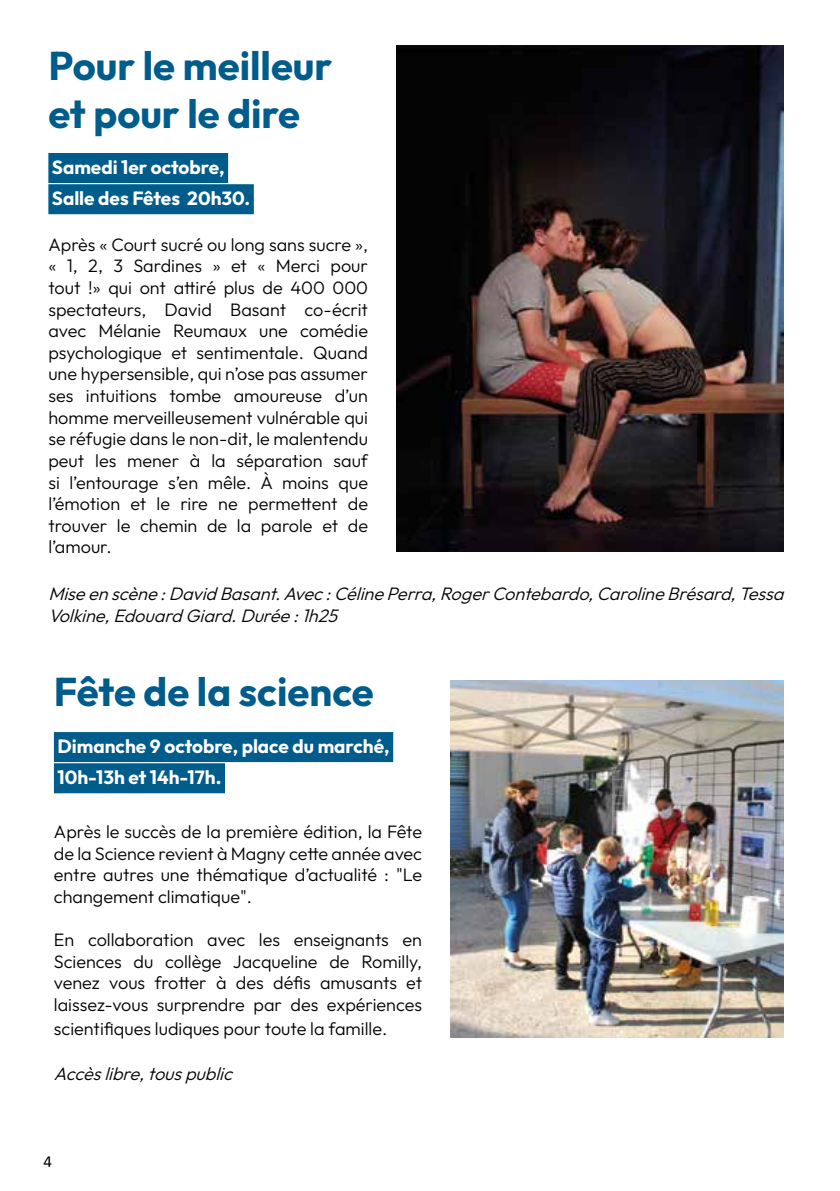
<style>
.page{position:relative;width:840px;height:1191px;background:#fff}
.page>*{position:absolute;margin:0;border:0;box-sizing:border-box;transform-origin:0 0}
.t1{font:700 40px/48px "Outfit";color:#005c8a}
.t2{font:700 19px/31.2px "Outfit";color:#fff}
.t3{font:300 18px/21.6px "Outfit";color:#020203;text-align:justify}
.t4{font:italic 300 18px/21.6px "Outfit";color:#020203}
.t5{font:17px "Calibri";color:#000}
</style>
<div class="page">
<div style="left:48px;top:153px;width:180px;height:30px;background:#005c8a"></div>
<div style="left:48px;top:184px;width:206px;height:30px;background:#005c8a"></div>
<img style="left:396px;top:46px;width:386px;height:506px">
<div style="left:54px;top:732px;width:339px;height:30px;background:#005c8a"></div>
<div style="left:54px;top:763px;width:171px;height:30px;background:#005c8a"></div>
<img style="left:450px;top:680px;width:332px;height:357px">
<h1 class="t1" style="left:48px;top:42px;width:285px">Pour le meilleur et pour le dire</h1>
<p class="t2" style="left:52px;top:152px;width:200px">Samedi 1er octobre,<br>Salle des Fêtes 20h30.</p>
<p class="t3" style="left:48px;top:234px;width:321px">Après « Court sucré ou long sans sucre », « 1, 2, 3 Sardines » et « Merci pour tout !» qui ont attiré plus de 400 000 spectateurs, David Basant co-écrit avec Mélanie Reumaux une comédie psychologique et sentimentale. Quand une hypersensible, qui n’ose pas assumer ses intuitions tombe amoureuse d’un homme merveilleusement vulnérable qui se réfugie dans le non-dit, le malentendu peut les mener à la séparation sauf si l’entourage s’en mêle. À moins que l’émotion et le rire ne permettent de trouver le chemin de la parole et de l’amour.</p>
<p class="t4" style="left:48px;top:583px;width:741px">Miseenscène:David Basant.Avec:CélinePerra,RogerContebardo,CarolineBrésard,Tessa<br>Volkine,Edouard Giard.Durée:1h25</p>
<h1 class="t1" style="left:54px;top:668px;width:321px">Fête de la science</h1>
<p class="t2" style="left:57px;top:730px;width:333px">Dimanche 9 octobre, place du marché,<br>10h-13h et 14h-17h.</p>
<p class="t3" style="left:54px;top:820px;width:369px">Après le succès de la première édition, la Fête de la Science revient à Magny cette année avec entre autres une thématique d’actualité : "Le changement climatique".</p>
<p class="t3" style="left:54px;top:928px;width:369px">En collaboration avec les enseignants en Sciences du collège Jacqueline de Romilly, venez vous frotter à des défis amusants et laissez-vous surprendre par des expériences</p>
<p class="t3" style="left:54px;top:1017px;width:334px">scientifiques ludiques pour toute la famille.</p>
<p class="t4" style="left:54px;top:1063px;width:185px">Accèslibre,touspublic</p>
<p class="t5" style="left:44px;top:1149px;width:10px">4</p>
</div>
